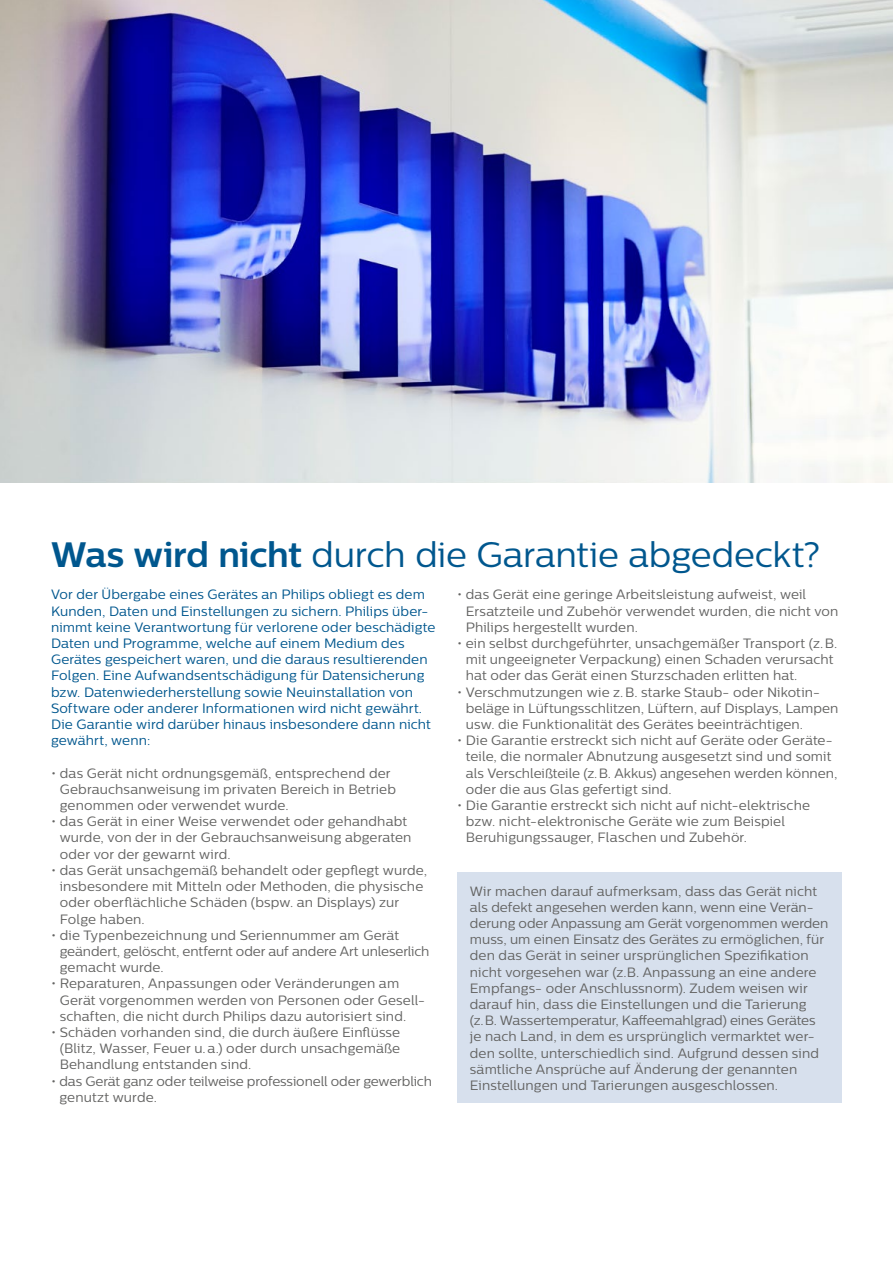
<style>
.page{position:relative;width:893px;height:1263px;background:#fff}
.page>*{position:absolute;margin:0;border:0;box-sizing:border-box;transform-origin:0 0}
.t1{font:35.4px "Centrale Sans";letter-spacing:-.005em;color:#00578e}
.t2{font:13.5px/16.2px "Centrale Sans";letter-spacing:.01em;color:#636362}
.t3{font:13.5px/16.2px "Centrale Sans";letter-spacing:.01em;color:#00578e}
.t4{font:13.5px/16.2px "Centrale Sans";letter-spacing:-.01em;color:#636362}
.s1{font-weight:700}
</style>
<div class="page">
<img style="left:0;top:0;width:893px;height:483px">
<div style="left:457px;top:873px;width:385px;height:230px;background:#d7e0ed"></div>
<h1 class="t1" style="left:51px;top:534px;width:771px"><span class="s1">Was wird nicht</span> durch die Garantie abgedeckt?</h1>
<p class="t3" style="left:51px;top:586px;width:386px">Vor der Übergabe eines Gerätes an Philips obliegt es dem Kunden, Daten und Einstellungen zu sichern. Philips über&shy;nimmt keine Verantwortung für verlorene oder beschädigte Daten und Programme, welche auf einem Medium des Gerätes gespeichert waren, und die daraus resultierenden Folgen. Eine Aufwandsentschädigung für Datensicherung bzw. Datenwiederherstellung sowie Neuinstallation von Software oder anderer Informationen wird nicht gewährt.<br>Die Garantie wird darüber hinaus insbesondere dann nicht gewährt, wenn:</p>
<p class="t2" style="left:60px;top:765px;width:338px;text-indent:-9px">• das Gerät nicht ordnungsgemäß, entsprechend der<br>Gebrauchsanweisung im privaten Bereich in Betrieb genommen oder verwendet wurde.</p>
<p class="t2" style="left:60px;top:813px;width:353px;text-indent:-9px">• das Gerät in einer Weise verwendet oder gehandhabt wurde, von der in der Gebrauchsanweisung abgeraten oder vor der gewarnt wird.</p>
<p class="t2" style="left:60px;top:862px;width:369px;text-indent:-9px">• das Gerät unsachgemäß behandelt oder gepflegt wurde, insbesondere mit Mitteln oder Methoden, die physische oder oberflächliche Schäden (bspw. an Displays) zur Folge haben.</p>
<p class="t2" style="left:60px;top:927px;width:371px;text-indent:-9px">• die Typenbezeichnung und Seriennummer am Gerät geändert, gelöscht, entfernt oder auf andere Art unleserlich gemacht wurde.</p>
<p class="t2" style="left:60px;top:975px;width:367px;text-indent:-9px">• Reparaturen, Anpassungen oder Veränderungen am<br>Gerät vorgenommen werden von Personen oder Gesell&shy;schaften, die nicht durch Philips dazu autorisiert sind.</p>
<p class="t2" style="left:60px;top:1024px;width:342px;text-align:justify;text-indent:-9px">• Schäden vorhanden sind, die durch äußere Einflüsse (Blitz, Wasser, Feuer u.a.) oder durch unsachgemäße Behandlung entstanden sind.</p>
<p class="t4" style="left:59px;top:1072px;width:374px;text-indent:-8px">• das Gerät ganz oder teilweise professionell oder gewerblich genutzt wurde.</p>
<p class="t2" style="left:466px;top:586px;width:374px;text-indent:-9px">• das Gerät eine geringe Arbeitsleistung aufweist, weil<br>Ersatzteile und Zubehör verwendet wurden, die nicht von<br>Philips hergestellt wurden.</p>
<p class="t2" style="left:466px;top:635px;width:373px;text-indent:-9px">• ein selbst durchgeführter, unsachgemäßer Transport (z.B. mit ungeeigneter Verpackung) einen Schaden verursacht hat oder das Gerät einen Sturzschaden erlitten hat.</p>
<p class="t2" style="left:466px;top:684px;width:374px;text-indent:-9px">• Verschmutzungen wie z.B. starke Staub- oder Nikotin&shy;beläge in Lüftungsschlitzen, Lüftern, auf Displays, Lampen usw. die Funktionalität des Gerätes beeinträchtigen.</p>
<p class="t2" style="left:466px;top:732px;width:373px;text-indent:-9px">• Die Garantie erstreckt sich nicht auf Geräte oder Geräte&shy;teile, die normaler Abnutzung ausgesetzt sind und somit als Verschleißteile (z.B. Akkus) angesehen werden können, oder die aus Glas gefertigt sind.</p>
<p class="t2" style="left:466px;top:797px;width:346px;text-indent:-9px">• Die Garantie erstreckt sich nicht auf nicht-elektrische bzw. nicht-elektronische Geräte wie zum Beispiel<br>Beruhigungssauger, Flaschen und Zubehör.</p>
<p class="t2" style="left:470px;top:882px;width:360px">Wir machen darauf aufmerksam, dass das Gerät nicht als defekt angesehen werden kann, wenn eine Verän&shy;derung oder Anpassung am Gerät vorgenommen werden muss, um einen Einsatz des Gerätes zu ermöglichen, für den das Gerät in seiner ursprünglichen Spezifikation nicht vorgesehen war (z.B. Anpassung an eine andere Empfangs- oder Anschlussnorm). Zudem weisen wir darauf hin, dass die Einstellungen und die Tarierung (z.B. Wassertemperatur, Kaffeemahlgrad) eines Gerätes je nach Land, in dem es ursprünglich vermarktet wer&shy;den sollte, unterschiedlich sind. Aufgrund dessen sind sämtliche Ansprüche auf Änderung der genannten Einstellungen und Tarierungen ausgeschlossen.</p>
</div>
